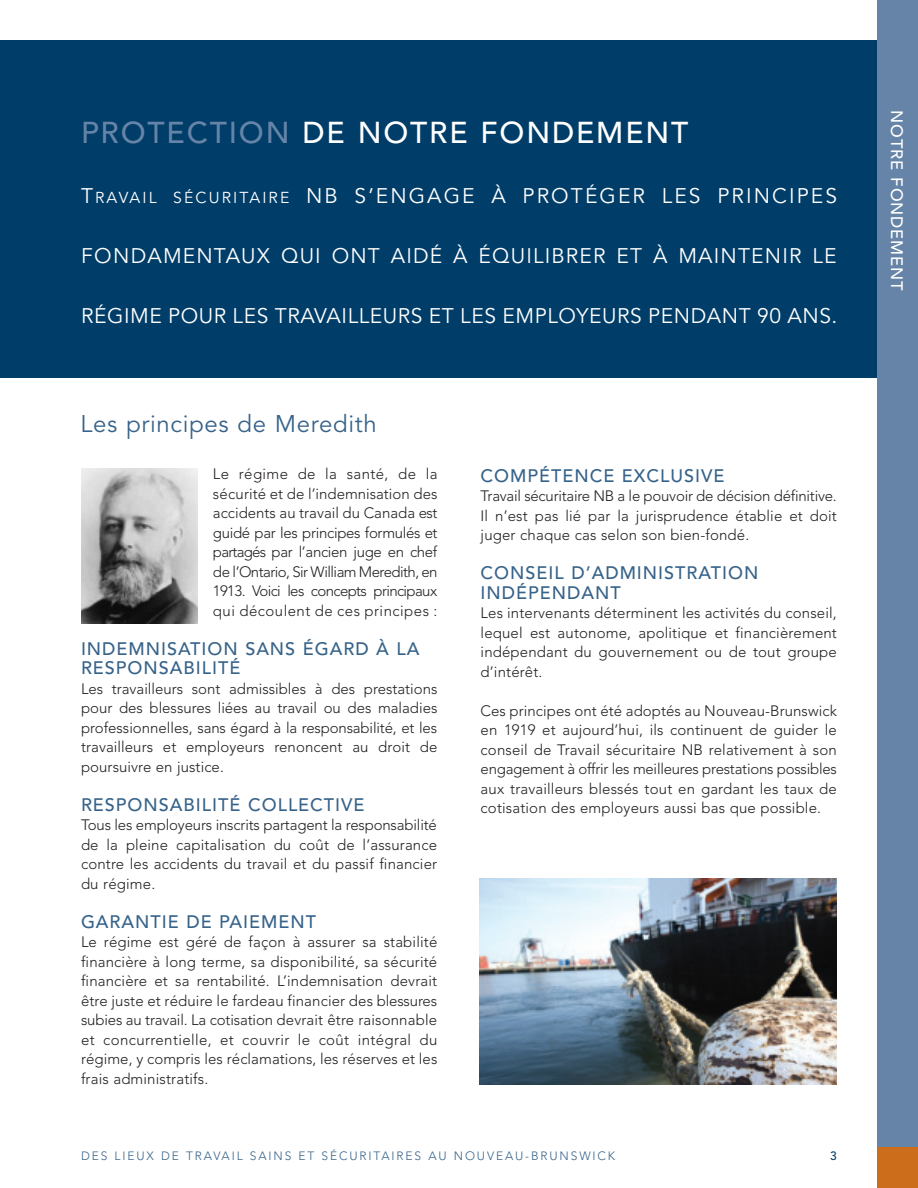
<style>
.page{position:relative;width:918px;height:1188px;background:#fff}
.page>*{position:absolute;margin:0;border:0;box-sizing:border-box;transform-origin:0 0}
.t1{font:500 30px "Avenir";letter-spacing:.06em;color:#fff}
.t2{font:24px "Avenir";letter-spacing:.03em;color:#37638a}
.t3{font:21px "Avenir";letter-spacing:.03em;color:#fff}
.t4{font:21px "Avenir";letter-spacing:.1em;color:#fff}
.t5{font:21px "Avenir";letter-spacing:.055em;color:#fff}
.t6{font:500 18px/19.5px "Avenir";letter-spacing:.055em;color:#37638a}
.t7{font:500 16.5px "Avenir";letter-spacing:.055em;color:#fff}
.t8{font:300 15px/19.5px "Avenir";letter-spacing:.01em;color:#231f20;text-align:justify}
.t9{font:300 12px "Avenir";letter-spacing:.155em;color:#37638a}
.t10{font:500 12px "Avenir";color:#003e69}
.s1{color:#6684a7}
.s2{font-size:15.75px}
</style>
<div class="page">
<div style="left:0;top:40px;width:918px;height:338px;background:#003e69"></div>
<img style="left:81px;top:468px;width:117px;height:156px">
<div style="left:878px;top:0;width:40px;height:1188px;background:#6684a7"></div>
<div style="left:878px;top:1148px;width:40px;height:40px;background:#cc6d1b"></div>
<img style="left:479px;top:879px;width:358px;height:205px">
<h1 class="t1" style="left:81px;top:121px;width:609px"><span class="s1">PROTECTION</span> DE NOTRE FONDEMENT</h1>
<h3 class="t4" style="left:81px;top:188px;width:758px">T<span class="s2">RAVAIL SÉCURITAIRE</span> NB S’ENGAGE À PROTÉGER LES PRINCIPES</h3>
<h3 class="t5" style="left:81px;top:248px;width:757px">FONDAMENTAUX QUI ONT AIDÉ À ÉQUILIBRER ET À MAINTENIR LE</h3>
<h3 class="t3" style="left:81px;top:308px;width:758px">RÉGIME POUR LES TRAVAILLEURS ET LES EMPLOYEURS PENDANT 90 ANS.</h3>
<h2 class="t2" style="left:80px;top:414px;width:298px">Les principes de Meredith</h2>
<p class="t8" style="left:213px;top:466px;width:226px">Le régime de la santé, de la sécurité et de l’indemnisation des accidents au travail du Canada est guidé par les principes formulés et partagés par l’ancien juge en chef de l’Ontario, Sir William Meredith, en 1913. Voici les concepts principaux qui découlent de ces principes :</p>
<p class="t6" style="left:81px;top:640px;width:340px">INDEMNISATION SANS ÉGARD À LA<br>RESPONSABILITÉ</p>
<p class="t8" style="left:81px;top:680px;width:358px">Les travailleurs sont admissibles à des prestations pour des blessures liées au travail ou des maladies professionnelles, sans égard à la responsabilité, et les travailleurs et employeurs renoncent au droit de poursuivre en justice.</p>
<p class="t6" style="left:81px;top:796px;width:285px">RESPONSABILITÉ COLLECTIVE</p>
<p class="t8" style="left:81px;top:817px;width:358px">Tous les employeurs inscrits partagent la responsabilité de la pleine capitalisation du coût de l’assurance contre les accidents du travail et du passif financier du régime.</p>
<p class="t6" style="left:81px;top:913px;width:237px">GARANTIE DE PAIEMENT</p>
<p class="t8" style="left:81px;top:934px;width:358px">Le régime est géré de façon à assurer sa stabilité financière à long terme, sa disponibilité, sa sécurité financière et sa rentabilité. L’indemnisation devrait être juste et réduire le fardeau financier des blessures subies au travail. La cotisation devrait être raisonnable et concurrentielle, et couvrir le coût intégral du régime, y compris les réclamations, les réserves et les frais administratifs.</p>
<p class="t6" style="left:481px;top:467px;width:245px">COMPÉTENCE EXCLUSIVE</p>
<p class="t8" style="left:481px;top:487px;width:358px">Travail sécuritaire NB a le pouvoir de décision définitive.<br>Il n’est pas lié par la jurisprudence établie et doit juger chaque cas selon son bien-fondé.</p>
<p class="t6" style="left:481px;top:565px;width:279px">CONSEIL D’ADMINISTRATION<br>INDÉPENDANT</p>
<p class="t8" style="left:481px;top:604px;width:358px">Les intervenants déterminent les activités du conseil, lequel est autonome, apolitique et financièrement indépendant du gouvernement ou de tout groupe d’intérêt.</p>
<p class="t8" style="left:481px;top:702px;width:358px">Ces principes ont été adoptés au Nouveau-Brunswick en 1919 et aujourd’hui, ils continuent de guider le conseil de Travail sécuritaire NB relativement à son engagement à offrir les meilleures prestations possibles aux travailleurs blessés tout en gardant les taux de cotisation des employeurs aussi bas que possible.</p>
<p class="t9" style="left:81px;top:1151px;width:536px">DES LIEUX DE TRAVAIL SAINS ET SÉCURITAIRES AU NOUVEAU-BRUNSWICK</p>
<p class="t10" style="left:830px;top:1151px;width:8px">3</p>
<p class="t7" style="left:904px;top:110px;width:182px;rotate:90deg">NOTRE FONDEMENT</p>
</div>
